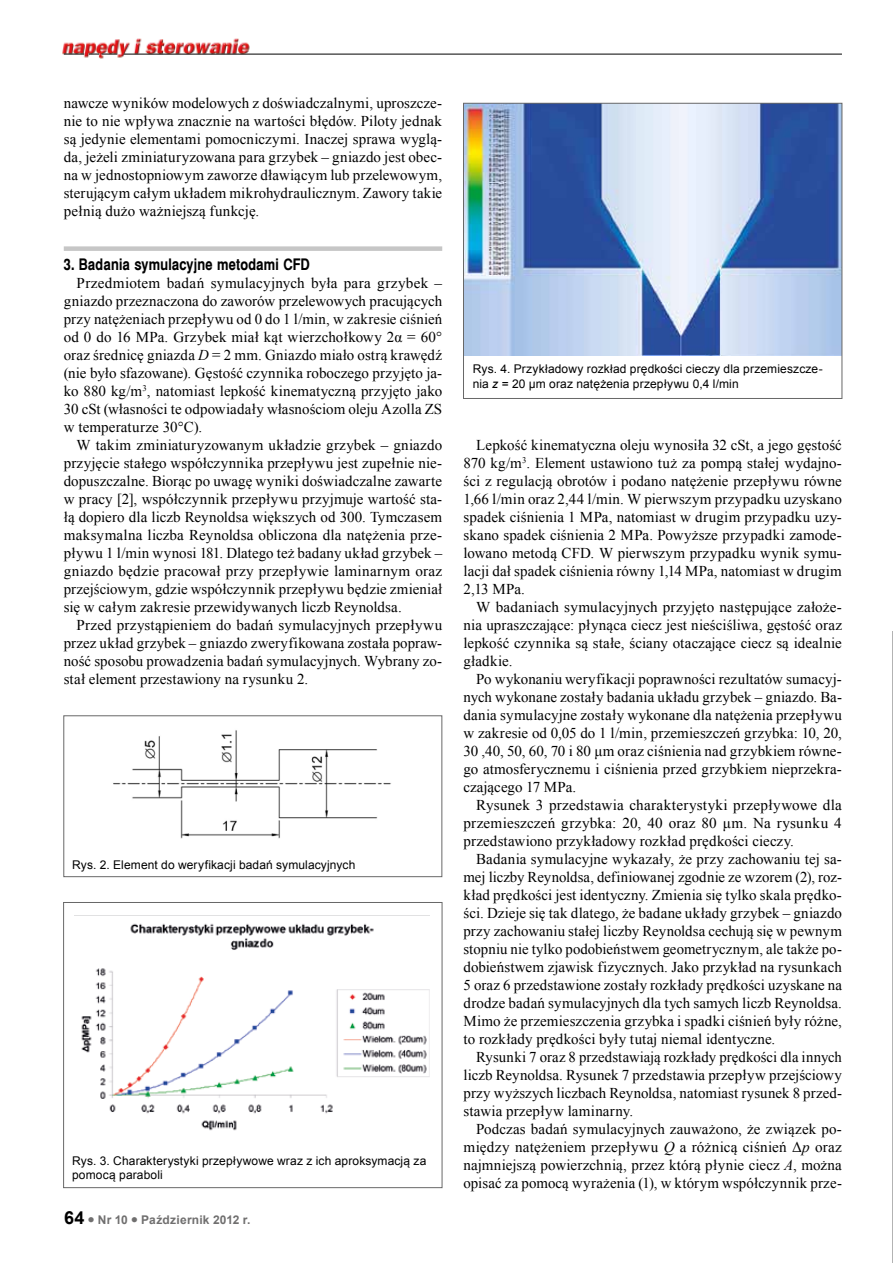
<style>
.page{position:relative;width:893px;height:1263px;background:#fff}
.page>*{position:absolute;margin:0;border:0;box-sizing:border-box;transform-origin:0 0}
.t1{font:700 15.75px "Switzerland Narrow";letter-spacing:.005em;color:#000}
.t2{font:15px/18px "Times New Roman";letter-spacing:.005em;color:#000;text-align:justify}
.t3{font:12px/14.4px "Arial";letter-spacing:.01em;color:#000}
.t4{font:700 12px "Arial";letter-spacing:.02em;color:#706f6f}
.s1{font-style:italic}
.s2{font-size:18px;color:#000}
</style>
<div class="page">
<img style="left:62px;top:38px;width:189px;height:21px">
<hr style="left:124px;top:54px;width:718px;height:1px;background:#000">
<svg style="left:64px;top:54px;width:53px;height:1px"></svg>
<div style="left:64px;top:246px;width:378px;height:5px;background:#c6c6c6"></div>
<img style="left:113px;top:730px;width:278px;height:109px">
<div style="left:64px;top:716px;width:378px;height:161px;border:1px solid #686868"></div>
<img style="left:74px;top:915px;width:355px;height:216px">
<div style="left:63px;top:902px;width:379px;height:286px;border:1px solid #686868"></div>
<img style="left:465px;top:105px;width:375px;height:251px">
<div style="left:463px;top:103px;width:379px;height:296px;border:1px solid #686868"></div>
<svg style="left:892px;top:631px;width:1px;height:632px"></svg>
<p class="t2" style="left:64px;top:94px;width:380px">nawcze wyników modelowych z doświadczalnymi, uproszcze&shy;nie to nie wpływa znacznie na wartości błędów. Piloty jednak są jedynie elementami pomocniczymi. Inaczej sprawa wyglą&shy;da, jeżeli zminiaturyzowana para grzybek – gniazdo jest obec&shy;na w jednostopniowym zaworze dławiącym lub przelewowym, sterującym całym układem mikrohydraulicznym. Zawory takie pełnią dużo ważniejszą funkcję.</p>
<p class="t1" style="left:64px;top:255px;width:247px">3. Badania symulacyjne metodami CFD</p>
<p class="t2" style="left:64px;top:274px;width:380px;text-indent:13px">Przedmiotem badań symulacyjnych była para grzybek – gniazdo przeznaczona do zaworów przelewowych pracujących przy natężeniach przepływu od 0 do 1 l/min, w zakresie ciśnień od 0 do 16 MPa. Grzybek miał kąt wierzchołkowy 2α = 60° oraz średnicę gniazda <span class="s1">D</span> = 2 mm. Gniazdo miało ostrą krawędź (nie było sfazowane). Gęstość czynnika roboczego przyjęto ja&shy;ko 880 kg/m<sup>3</sup>, natomiast lepkość kinematyczną przyjęto jako 30 cSt (własności te odpowiadały własnościom oleju Azolla ZS w temperaturze 30°C).</p>
<p class="t2" style="left:64px;top:436px;width:380px;text-indent:13px">W takim zminiaturyzowanym układzie grzybek – gniazdo przyjęcie stałego współczynnika przepływu jest zupełnie nie&shy;dopuszczalne. Biorąc po uwagę wyniki doświadczalne zawarte w pracy [2], współczynnik przepływu przyjmuje wartość sta&shy;łą dopiero dla liczb Reynoldsa większych od 300. Tymczasem maksymalna liczba Reynoldsa obliczona dla natężenia prze&shy;pływu 1 l/min wynosi 181. Dlatego też badany układ grzybek – gniazdo będzie pracował przy przepływie laminarnym oraz przejściowym, gdzie współczynnik przepływu będzie zmieniał się w całym zakresie przewidywanych liczb Reynoldsa.</p>
<p class="t2" style="left:64px;top:616px;width:380px;text-indent:13px">Przed przystąpieniem do badań symulacyjnych przepływu przez układ grzybek – gniazdo zweryfikowana została popraw&shy;ność sposobu prowadzenia badań symulacyjnych. Wybrany zo&shy;stał element przestawiony na rysunku 2.</p>
<p class="t3" style="left:72px;top:858px;width:285px">Rys. 2. Element do weryfikacji badań symulacyjnych</p>
<p class="t3" style="left:72px;top:1153px;width:356px">Rys. 3. Charakterystyki przepływowe wraz z ich aproksymacją za pomocą paraboli</p>
<p class="t4" style="left:64px;top:1212px;width:188px"><span class="s2">64</span> ● Nr 10 ● Październik 2012 r.</p>
<p class="t3" style="left:473px;top:362px;width:351px">Rys. 4. Przykładowy rozkład prędkości cieczy dla przemieszcze&shy;nia <span class="s1">z</span> = 20 μm oraz natężenia przepływu 0,4 l/min</p>
<p class="t2" style="left:463px;top:436px;width:380px;text-indent:13px">Lepkość kinematyczna oleju wynosiła 32 cSt, a jego gęstość 870 kg/m<sup>3</sup>. Element ustawiono tuż za pompą stałej wydajno&shy;ści z regulacją obrotów i podano natężenie przepływu równe 1,66 l/min oraz 2,44 l/min. W pierwszym przypadku uzyskano spadek ciśnienia 1 MPa, natomiast w drugim przypadku uzy&shy;skano spadek ciśnienia 2 MPa. Powyższe przypadki zamode&shy;lowano metodą CFD. W pierwszym przypadku wynik symu&shy;lacji dał spadek ciśnienia równy 1,14 MPa, natomiast w drugim 2,13 MPa.</p>
<p class="t2" style="left:463px;top:598px;width:380px;text-indent:13px">W badaniach symulacyjnych przyjęto następujące założe&shy;nia upraszczające: płynąca ciecz jest nieściśliwa, gęstość oraz lepkość czynnika są stałe, ściany otaczające ciecz są idealnie gładkie.</p>
<p class="t2" style="left:463px;top:670px;width:380px;text-indent:13px">Po wykonaniu weryfikacji poprawności rezultatów sumacyj&shy;nych wykonane zostały badania układu grzybek – gniazdo. Ba&shy;dania symulacyjne zostały wykonane dla natężenia przepływu w zakresie od 0,05 do 1 l/min, przemieszczeń grzybka: 10, 20, 30 ,40, 50, 60, 70 i 80 μm oraz ciśnienia nad grzybkiem równe&shy;go atmosferycznemu i ciśnienia przed grzybkiem nieprzekra&shy;czającego 17 MPa.</p>
<p class="t2" style="left:463px;top:796px;width:380px;text-indent:13px">Rysunek 3 przedstawia charakterystyki przepływowe dla przemieszczeń grzybka: 20, 40 oraz 80 μm. Na rysunku 4 przedstawiono przykładowy rozkład prędkości cieczy.</p>
<p class="t2" style="left:463px;top:850px;width:380px;text-indent:13px">Badania symulacyjne wykazały, że przy zachowaniu tej sa&shy;mej liczby Reynoldsa, definiowanej zgodnie ze wzorem (2), roz&shy;kład prędkości jest identyczny. Zmienia się tylko skala prędko&shy;ści. Dzieje się tak dlatego, że badane układy grzybek – gniazdo przy zachowaniu stałej liczby Reynoldsa cechują się w pewnym stopniu nie tylko podobieństwem geometrycznym, ale także po&shy;dobieństwem zjawisk fizycznych. Jako przykład na rysunkach 5 oraz 6 przedstawione zostały rozkłady prędkości uzyskane na drodze badań symulacyjnych dla tych samych liczb Reynoldsa.<br>Mimo że przemieszczenia grzybka i spadki ciśnień były różne, to rozkłady prędkości były tutaj niemal identyczne.</p>
<p class="t2" style="left:463px;top:1048px;width:380px;text-indent:13px">Rysunki 7 oraz 8 przedstawiają rozkłady prędkości dla innych liczb Reynoldsa. Rysunek 7 przedstawia przepływ przejściowy przy wyższych liczbach Reynoldsa, natomiast rysunek 8 przed&shy;stawia przepływ laminarny.</p>
<p class="t2" style="left:463px;top:1120px;width:380px;text-indent:13px">Podczas badań symulacyjnych zauważono, że związek po&shy;między natężeniem przepływu <span class="s1">Q</span> a różnicą ciśnień Δ<span class="s1">p</span> oraz najmniejszą powierzchnią, przez którą płynie ciecz <span class="s1">A</span>, można opisać za pomocą wyrażenia (1), w którym współczynnik prze-</p>
</div>
